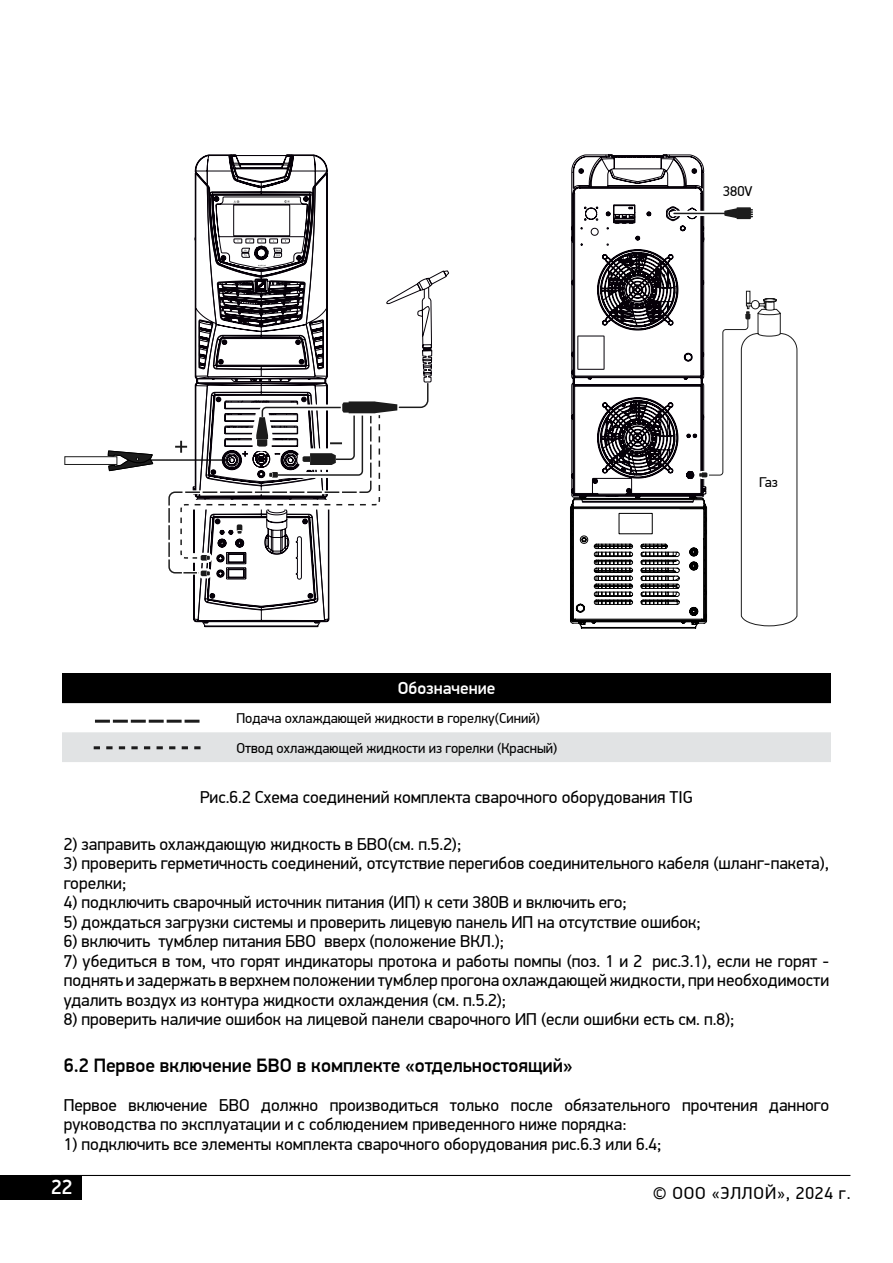
<style>
.page{position:relative;width:893px;height:1263px;background:#fff}
.page>*{position:absolute;margin:0;border:0;box-sizing:border-box;transform-origin:0 0}
.t1{font:500 20.4px "PF Din Display Pro";color:#fff}
.t2{font:500 19.5px "PF Din Display Pro";color:#000}
.t3{font:17.25px/19.5px "PF Din Display Pro";color:#000}
.t4{font:17.25px "PF Din Display Pro";letter-spacing:.05em;color:#000}
.t5{font:500 17.25px "PF Din Display Pro";color:#fff}
.t6{font:14.25px/29.7px "PF Din Display Pro";color:#000}
</style>
<div class="page">
<div style="left:0;top:1175px;width:82px;height:24px;background:#000"></div>
<hr style="left:51px;top:1175px;width:799px;height:1px;background:#000">
<hr style="left:148px;top:459px;width:83px;height:2px;background:#1c1c1c">
<div style="left:64px;top:456px;width:53px;height:9px;border:1px solid #1c1c1c"></div>
<svg style="left:108px;top:451px;width:45px;height:20px"></svg>
<svg style="left:571px;top:154px;width:134px;height:137px"></svg>
<svg style="left:674px;top:211px;width:50px;height:5px"></svg>
<hr style="left:674px;top:213px;width:52px;height:1px;background:#1c1c1c">
<svg style="left:724px;top:207px;width:28px;height:13px"></svg>
<svg style="left:570px;top:291px;width:227px;height:337px"></svg>
<svg style="left:165px;top:154px;width:284px;height:473px"></svg>
<div style="left:62px;top:673px;width:769px;height:29px;background:#000"></div>
<hr style="left:62px;top:702px;width:166px;height:1px;background:#000">
<hr style="left:228px;top:702px;width:603px;height:1px;background:#000">
<div style="left:62px;top:732px;width:769px;height:30px;background:#e1e3e4"></div>
<svg style="left:95px;top:719px;width:105px;height:1px"></svg>
<svg style="left:95px;top:720px;width:105px;height:3px"></svg>
<p class="t6" style="left:723px;top:176px;width:31px">380V</p>
<p class="t5" style="left:398px;top:678px;width:99px">Обозначение</p>
<p class="t6" style="left:236px;top:703px;width:323px">Подача охлаждающей жидкости в горелку(Синий)<br>Отвод охлаждающей жидкости из горелки (Красный)</p>
<p class="t6" style="left:759px;top:467px;width:20px">Газ</p>
<p class="t3" style="left:200px;top:787px;width:494px">Рис.6.2 Схема соединений комплекта сварочного оборудования TIG</p>
<p class="t3" style="left:64px;top:834px;width:399px">2) заправить охлаждающую жидкость в БВО(см. п.5.2);</p>
<p class="t3" style="left:64px;top:854px;width:767px">3) проверить герметичность соединений, отсутствие перегибов соединительного кабеля (шланг-пакета), горелки;</p>
<p class="t3" style="left:64px;top:893px;width:565px">4) подключить сварочный источник питания (ИП) к сети 380В и включить его;</p>
<p class="t3" style="left:64px;top:912px;width:639px">5) дождаться загрузки системы и проверить лицевую панель ИП на отсутствие ошибок;</p>
<p class="t3" style="left:64px;top:932px;width:442px">6) включить тумблер питания БВО вверх (положение ВКЛ.);</p>
<p class="t3" style="left:64px;top:951px;width:767px;text-align:justify">7) убедиться в том, что горят индикаторы протока и работы помпы (поз. 1 и 2 рис.3.1), если не горят - поднять и задержать в верхнем положении тумблер прогона охлаждающей жидкости, при необходимости удалить воздух из контура жидкости охлаждения (см. п.5.2);</p>
<p class="t3" style="left:64px;top:1010px;width:672px">8) проверить наличие ошибок на лицевой панели сварочного ИП (если ошибки есть см. п.8);</p>
<p class="t2" style="left:64px;top:1054px;width:510px">6.2 Первое включение БВО в комплекте «отдельностоящий»</p>
<p class="t3" style="left:64px;top:1095px;width:767px">Первое включение БВО должно производиться только после обязательного прочтения данного руководства по эксплуатации и с соблюдением приведенного ниже порядка:</p>
<p class="t3" style="left:64px;top:1134px;width:599px">1) подключить все элементы комплекта сварочного оборудования рис.6.3 или 6.4;</p>
<p class="t1" style="left:51px;top:1175px;width:23px">22</p>
<p class="t4" style="left:653px;top:1183px;width:199px">© ООО «ЭЛЛОЙ», 2024 г.</p>
</div>
